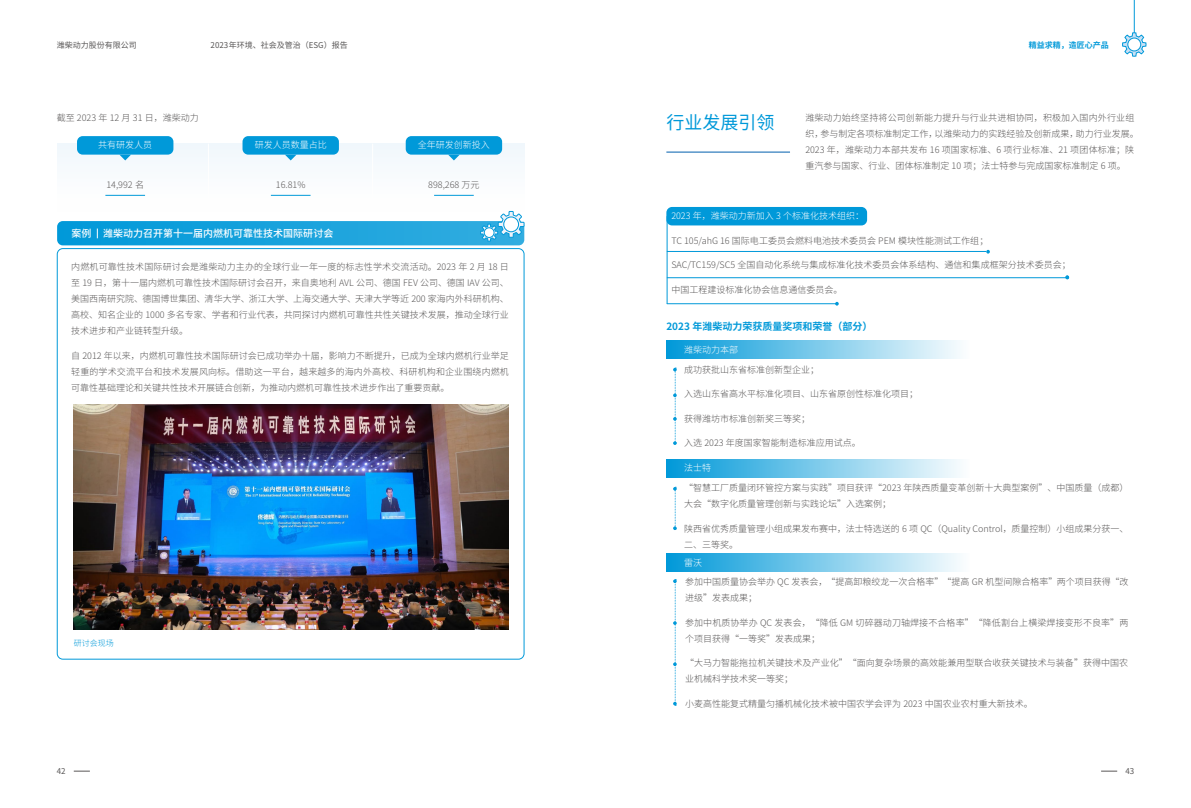
<style>
.page{position:relative;width:1191px;height:808px;background:#fff}
.page>*{position:absolute;margin:0;border:0;box-sizing:border-box;transform-origin:0 0}
.t1{font:18px "Source Han Sans SC";color:#0099d9}
.t2{font:500 10px "Source Han Sans SC";color:#fff}
.t3{font:700 10px "Source Han Sans SC";color:#0099d9}
.t4{font:300 9px/16px "Source Han Sans SC";color:#595757}
.t5{font:300 9px "Source Han Sans SC";color:#fff}
.t6{font:8px "Source Han Sans SC";color:#595757}
.t7{font:700 8px "Source Han Sans SC";color:#0099d9}
.t8{font:300 8px "Source Han Sans SC";color:#0099d9}
</style>
<div class="page">
<hr style="left:1134px;top:0;width:1px;height:36px;background:#0099d9">
<svg style="left:1122px;top:32px;width:24px;height:25px"></svg>
<svg style="left:74px;top:771px;width:16px;height:1px"></svg>
<svg style="left:1101px;top:771px;width:16px;height:1px"></svg>
<img style="left:74px;top:404px;width:435px;height:225px">
<div style="left:57px;top:221px;width:467px;height:24px;background:linear-gradient(to right,#0199d9,#32ade0);border-radius:6px"></div>
<svg style="left:480px;top:212px;width:44px;height:30px"></svg>
<div style="left:57px;top:144px;width:467px;height:68px;background:#f9fcfe"></div>
<div style="left:77px;top:136px;width:96px;height:19px;background:#0099d9;border-radius:6px"></div>
<div style="left:242px;top:136px;width:97px;height:19px;background:#0099d9;border-radius:6px"></div>
<div style="left:406px;top:136px;width:96px;height:19px;background:#0099d9;border-radius:6px"></div>
<svg style="left:119px;top:155px;width:12px;height:5px"></svg>
<svg style="left:285px;top:155px;width:11px;height:5px"></svg>
<svg style="left:448px;top:155px;width:12px;height:5px"></svg>
<hr style="left:208px;top:144px;width:1px;height:63px;background:#fff">
<hr style="left:372px;top:144px;width:1px;height:63px;background:#fff">
<hr style="left:105px;top:195px;width:40px;height:1px;background:#0099d9">
<hr style="left:271px;top:195px;width:39px;height:1px;background:#0099d9">
<hr style="left:434px;top:195px;width:40px;height:1px;background:#0099d9">
<hr style="left:666px;top:152px;width:124px;height:1px;background:#005ead">
<div style="left:666px;top:207px;width:201px;height:18px;background:#0099d9;border-radius:6px"></div>
<hr style="left:667px;top:216px;width:1px;height:88px;background:#0099d9">
<hr style="left:667px;top:251px;width:319px;height:1px;background:#0099d9">
<hr style="left:667px;top:303px;width:170px;height:1px;background:#0099d9">
<hr style="left:667px;top:277px;width:400px;height:1px;background:#0099d9">
<div style="left:666px;top:341px;width:303px;height:18px;background:linear-gradient(to right,#0099d9,#fcfdfe)"></div>
<div style="left:666px;top:459px;width:303px;height:18px;background:linear-gradient(to right,#0099d9,#fcfdfe)"></div>
<div style="left:666px;top:553px;width:303px;height:18px;background:linear-gradient(to right,#0099d9,#fcfdfe)"></div>
<svg style="left:986px;top:250px;width:4px;height:4px"></svg>
<svg style="left:1065px;top:275px;width:4px;height:4px"></svg>
<svg style="left:673px;top:579px;width:3px;height:127px"></svg>
<svg style="left:673px;top:487px;width:3px;height:43px"></svg>
<svg style="left:673px;top:368px;width:3px;height:77px"></svg>
<p class="t6" style="left:57px;top:41px;width:81px">潍柴动力股份有限公司</p>
<p class="t6" style="left:211px;top:41px;width:139px">2023 年环境、社会及管治（ESG）报告</p>
<p class="t7" style="left:1028px;top:41px;width:81px">精益求精，造匠心产品</p>
<p class="t4" style="left:57px;top:110px;width:144px">截至 2023 年 12 月 31 日，潍柴动力</p>
<p class="t5" style="left:98px;top:140px;width:55px">共有研发人员</p>
<p class="t5" style="left:255px;top:140px;width:73px">研发人员数量占比</p>
<p class="t5" style="left:418px;top:140px;width:73px">全年研发创新投入</p>
<p class="t4" style="left:106px;top:177px;width:39px">14,992 名</p>
<p class="t4" style="left:276px;top:177px;width:31px">16.81%</p>
<p class="t4" style="left:428px;top:177px;width:53px">898,268 万元</p>
<p class="t2" style="left:71px;top:228px;width:263px">案例 潍柴动力召开第十一届内燃机可靠性技术国际研讨会</p>
<p class="t4" style="left:71px;top:259px;width:439px;text-align:justify">内燃机可靠性技术国际研讨会是潍柴动力主办的全球行业一年一度的标志性学术交流活动。2023 年 2 月 18 日至 19 日，第十一届内燃机可靠性技术国际研讨会召开，来自奥地利 AVL 公司、德国 FEV 公司、德国 IAV 公司、美国西南研究院、德国博世集团、清华大学、浙江大学、上海交通大学、天津大学等近 200 家海内外科研机构、高校、知名企业的 1000 多名专家、学者和行业代表，共同探讨内燃机可靠性共性关键技术发展，推动全球行业技术进步和产业链转型升级。</p>
<p class="t4" style="left:71px;top:348px;width:439px;text-align:justify">自 2012 年以来，内燃机可靠性技术国际研讨会已成功举办十届，影响力不断提升，已成为全球内燃机行业举足轻重的学术交流平台和技术发展风向标。借助这一平台，越来越多的海内外高校、科研机构和企业围绕内燃机可靠性基础理论和关键共性技术开展链合创新，为推动内燃机可靠性技术进步作出了重要贡献。</p>
<p class="t8" style="left:74px;top:638px;width:41px">研讨会现场</p>
<h1 class="t1" style="left:666px;top:113px;width:109px">行业发展引领</h1>
<p class="t4" style="left:805px;top:110px;width:335px">潍柴动力始终坚持将公司创新能力提升与行业共进相协同，积极加入国内外行业组织，参与制定各项标准制定工作，以潍柴动力的实践经验及创新成果，助力行业发展。2023 年，潍柴动力本部共发布 16 项国家标准、6 项行业标准、21 项团体标准；陕重汽参与国家、行业、团体标准制定 10 项；法士特参与完成国家标准制定 6 项。</p>
<p class="t5" style="left:671px;top:211px;width:194px">2023 年，潍柴动力新加入 3 个标准化技术组织：</p>
<p class="t4" style="left:671px;top:233px;width:318px">TC 105/ahG 16 国际电工委员会燃料电池技术委员会 PEM 模块性能测试工作组；</p>
<p class="t4" style="left:671px;top:257px;width:401px">SAC/TC159/SC5 全国自动化系统与集成标准化技术委员会体系结构、通信和集成框架分技术委员会；</p>
<p class="t4" style="left:671px;top:282px;width:172px">中国工程建设标准化协会信息通信委员会。</p>
<p class="t3" style="left:666px;top:321px;width:208px">2023 年潍柴动力荣获质量奖项和荣誉（部分）</p>
<p class="t4" style="left:684px;top:362px;width:136px">成功获批山东省标准创新型企业；</p>
<p class="t4" style="left:684px;top:386px;width:235px">入选山东省高水平标准化项目、山东省原创性标准化项目；</p>
<p class="t4" style="left:684px;top:411px;width:127px">获得潍坊市标准创新奖三等奖；</p>
<p class="t4" style="left:684px;top:435px;width:178px">入选 2023 年度国家智能制造标准应用试点。</p>
<p class="t4" style="left:684px;top:480px;width:446px">“智慧工厂质量闭环管控方案与实践”项目获评“2023 年陕西质量变革创新十大典型案例”、中国质量（成都）大会“数字化质量管理创新与实践论坛”入选案例；</p>
<p class="t4" style="left:684px;top:520px;width:446px">陕西省优秀质量管理小组成果发布赛中，法士特选送的 6 项 QC（Quality Control，质量控制）小组成果分获一、二、三等奖。</p>
<p class="t4" style="left:685px;top:574px;width:445px">参加中国质量协会举办 QC 发表会，“提高卸粮绞龙一次合格率”“提高 GR 机型间隙合格率”两个项目获得“改进级”发表成果；</p>
<p class="t4" style="left:685px;top:615px;width:445px">参加中机质协举办 QC 发表会，“降低 GM 切碎器动刀轴焊接不合格率”“降低割台上横梁焊接变形不良率”两个项目获得“一等奖”发表成果；</p>
<p class="t4" style="left:685px;top:655px;width:445px">“大马力智能拖拉机关键技术及产业化”“面向复杂场景的高效能兼用型联合收获关键技术与装备”获得中国农业机械科学技术奖一等奖；</p>
<p class="t4" style="left:685px;top:696px;width:349px">小麦高性能复式精量匀播机械化技术被中国农学会评为 2023 中国农业农村重大新技术。</p>
<p class="t5" style="left:684px;top:345px;width:55px">潍柴动力本部</p>
<p class="t5" style="left:684px;top:463px;width:28px">法士特</p>
<p class="t5" style="left:684px;top:557px;width:19px">雷沃</p>
<p class="t6" style="left:57px;top:766px;width:10px">42</p>
<p class="t6" style="left:1125px;top:766px;width:10px">43</p>
</div>
